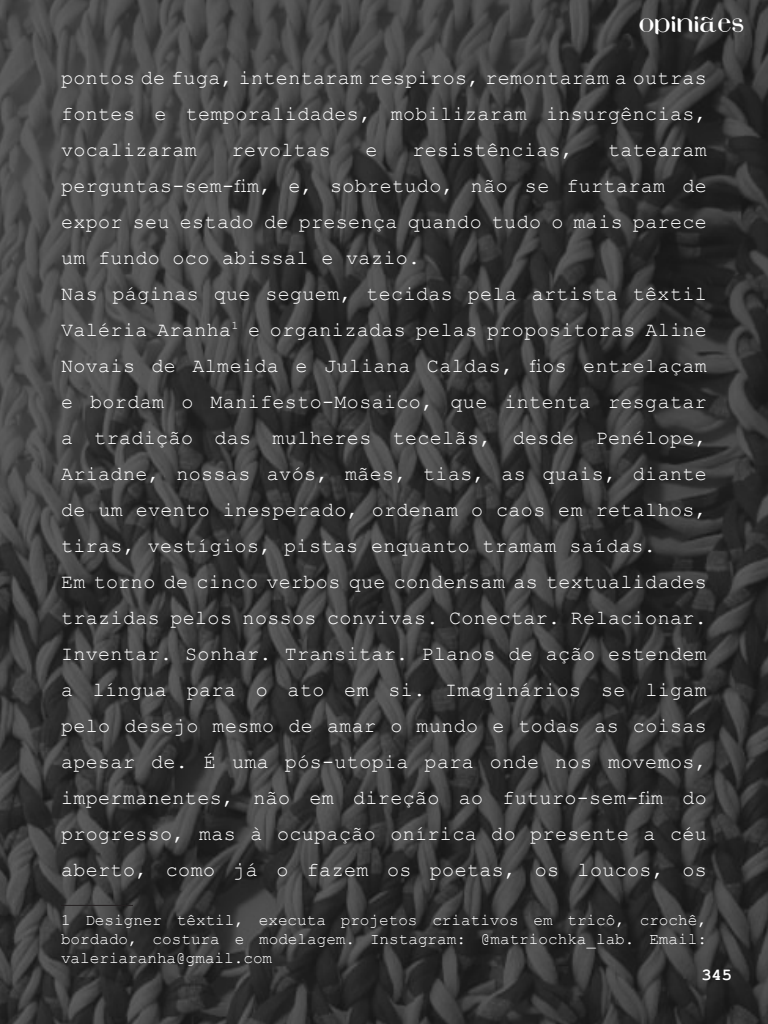
<style>
.page{position:relative;width:768px;height:1024px;background:#fff}
.page>*{position:absolute;margin:0;border:0;box-sizing:border-box;transform-origin:0 0}
.t1{font:21px "opiniaes";letter-spacing:.03em;color:#fff}
._1__corpo{font:20px/36px "Courier New";letter-spacing:.02em;color:#fff;text-align:justify}
.t2{font:700 17px "Courier New";color:#fff}
.rodapé_mosaico{font:16px/19.2px "Courier New";color:#fff;text-align:justify}
</style>
<div class="page">
<img style="left:0;top:0;width:768px;height:1024px">
<hr style="left:61px;top:905px;width:72px;height:1px;background:#231f20">
<p class="t1" style="left:639px;top:16px;width:106px">OPINIÃES</p>
<p class="_1__corpo" style="left:61px;top:59px;width:647px">pontos de fuga, intentaram respiros, remontaram a outras fontes e temporalidades, mobilizaram insurgências, vocalizaram</p>
<p class="_1__corpo" style="left:232px;top:131px;width:100px">revoltas</p>
<p class="_1__corpo" style="left:366px;top:131px;width:13px">e</p>
<p class="_1__corpo" style="left:412px;top:131px;width:162px">resistências,</p>
<p class="_1__corpo" style="left:61px;top:131px;width:647px;text-indent:547px">tatearam perguntas-sem-fim, e, sobretudo, não se furtaram de expor seu estado de presença quando tudo o mais parece um fundo oco abissal e vazio.</p>
<p class="_1__corpo" style="left:61px;top:275px;width:647px">Nas páginas que seguem, tecidas pela artista têxtil Valéria Aranha<sup>1</sup> e organizadas pelas propositoras Aline Novais de Almeida e Juliana Caldas, fios entrelaçam e bordam o Manifesto-Mosaico, que intenta resgatar a tradição das mulheres tecelãs, desde Penélope, Ariadne, nossas avós, mães, tias, as quais, diante de um evento inesperado, ordenam o caos em retalhos, tiras, vestígios, pistas enquanto tramam saídas.</p>
<p class="_1__corpo" style="left:61px;top:563px;width:647px">Em torno de cinco verbos que condensam as textualidades trazidas pelos nossos convivas. Conectar. Relacionar.<br>Inventar. Sonhar. Transitar. Planos de ação estendem a língua para o ato em si. Imaginários se ligam pelo desejo mesmo de amar o mundo e todas as coisas apesar de. É uma pós-utopia para onde nos movemos, impermanentes, não em direção ao futuro-sem-fim do progresso, mas à ocupação onírica do presente a céu aberto, como já o fazem os poetas, os loucos, os</p>
<p class="rodapé_mosaico" style="left:61px;top:909px;width:647px">1 Designer têxtil, executa projetos criativos em tricô, crochê, bordado, costura e modelagem. Instagram: @matriochka_lab. Email: valeriaranha@gmail.com</p>
<p class="t2" style="left:701px;top:964px;width:32px">345</p>
</div>
